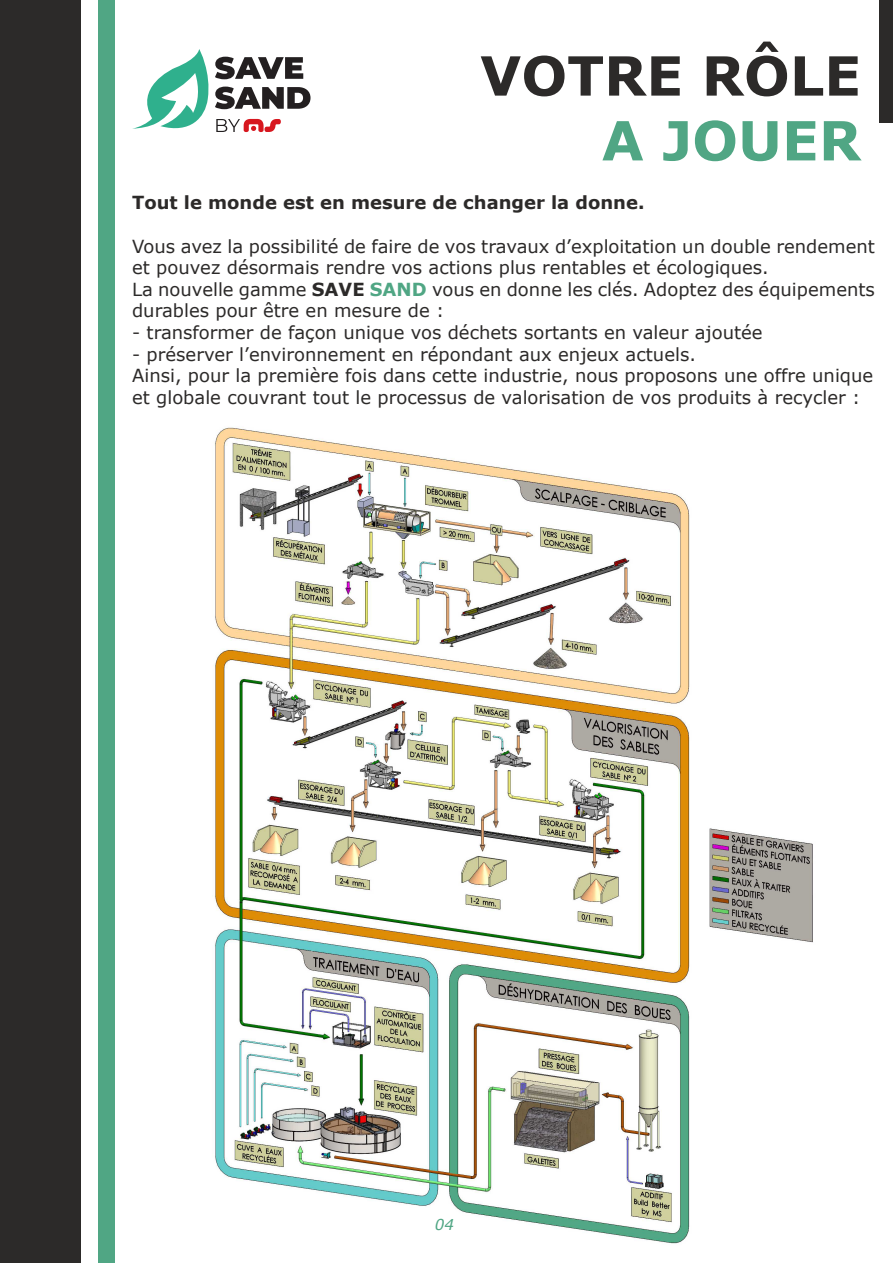
<style>
.page{position:relative;width:893px;height:1263px;background:#fff}
.page>*{position:absolute;margin:0;border:0;box-sizing:border-box;transform-origin:0 0}
.t1{font:700 54px "Verdana";color:#2c2a29}
.t2{font:700 54px "Verdana";color:#50a684}
.t3{font:18px "Verdana";color:#2c2a29}
.t4{font:700 18px "Verdana";color:#2c2a29}
.t5{font:italic 15px "Verdana";color:#50a684}
.s1{font-weight:700}
.s2{font-weight:700;color:#50a684}
</style>
<div class="page">
<img style="left:214px;top:427px;width:599px;height:817px">
<div style="left:879px;top:0;width:14px;height:122px;background:#2c2a29"></div>
<div style="left:98px;top:0;width:17px;height:1263px;background:#50a684"></div>
<div style="left:0;top:0;width:80px;height:1263px;background:#2c2a29"></div>
<svg style="left:132px;top:49px;width:178px;height:84px"></svg>
<p class="t1" style="left:480px;top:38px;width:382px">VOTRE RÔLE</p>
<p class="t2" style="left:602px;top:103px;width:261px">A JOUER</p>
<p class="t4" style="left:132px;top:190px;width:514px">Tout le monde est en mesure de changer la donne.</p>
<p class="t3" style="left:132px;top:234px;width:744px">Vous avez la possibilité de faire de vos travaux d’exploitation un double rendement</p>
<p class="t3" style="left:132px;top:255px;width:638px">et pouvez désormais rendre vos actions plus rentables et écologiques.</p>
<p class="t3" style="left:132px;top:277px;width:744px">La nouvelle gamme <span class="s1">SAVE</span> <span class="s2">SAND</span> vous en donne les clés. Adoptez des équipements</p>
<p class="t3" style="left:132px;top:298px;width:314px">durables pour être en mesure de :</p>
<p class="t3" style="left:132px;top:320px;width:632px">- transformer de façon unique vos déchets sortants en valeur ajoutée</p>
<p class="t3" style="left:132px;top:342px;width:565px">- préserver l’environnement en répondant aux enjeux actuels.</p>
<p class="t3" style="left:132px;top:363px;width:743px">Ainsi, pour la première fois dans cette industrie, nous proposons une offre unique</p>
<p class="t3" style="left:132px;top:385px;width:730px">et globale couvrant tout le processus de valorisation de vos produits à recycler :</p>
<p class="t5" style="left:435px;top:1214px;width:21px">04</p>
</div>
